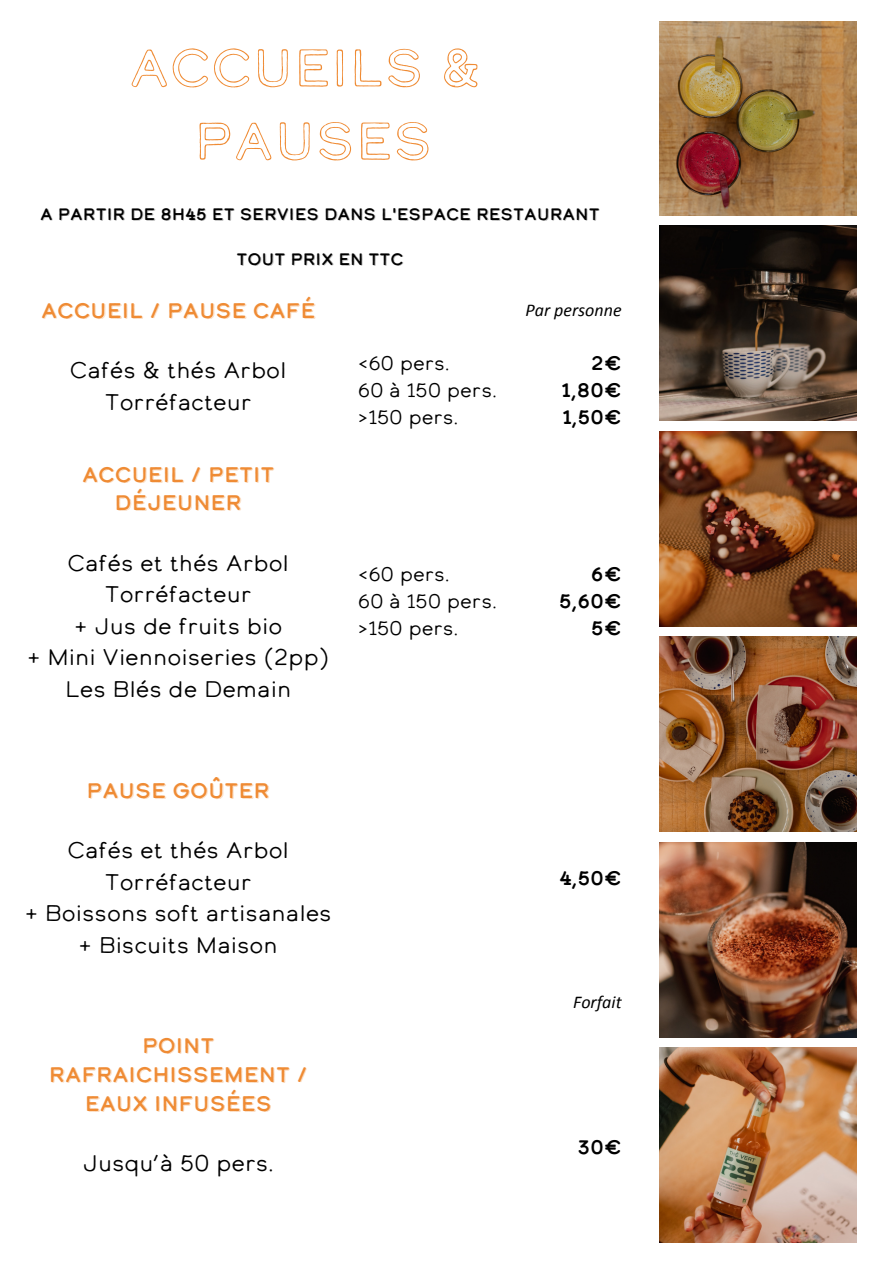
<style>
.page{position:relative;width:894px;height:1264px;background:#fff}
.page>*{position:absolute;margin:0;border:0;box-sizing:border-box;transform-origin:0 0}
.t1{font:52.5px/73.2px "Calder Dark Outline";color:#ef8b34;text-align:center}
.t2{font:22.5px/31.5px "Calder LC";color:#000;text-align:center}
.t3{font:21px/28.8px "Calder Dark Shadow";color:#ef8b34;text-align:center}
.t4{font:19.5px/27px "Calder LC";color:#000}
.t5{font:19.5px/27px "Calder Dark";color:#000;text-align:justify}
.t6{font:italic 18px "Calibri";color:#000}
.t7{font:16.5px "Calder Dark Shadow";color:#000}
</style>
<div class="page">
<img style="left:659px;top:21px;width:197px;height:195px">
<img style="left:659px;top:226px;width:197px;height:194px">
<img style="left:659px;top:432px;width:197px;height:194px">
<img style="left:659px;top:636px;width:197px;height:195px">
<img style="left:659px;top:842px;width:197px;height:195px">
<img style="left:659px;top:1047px;width:197px;height:195px">
<h1 class="t1" style="left:129px;top:35px;width:354px">ACCUEILS &amp;<br>PAUSES</h1>
<h4 class="t7" style="left:40px;top:207px;width:561px">A PARTIR DE 8H45 ET SERVIES DANS L'ESPACE RESTAURANT</h4>
<h4 class="t7" style="left:236px;top:252px;width:169px">TOUT PRIX EN TTC</h4>
<h4 class="t6" style="left:525px;top:302px;width:98px">Par personne</h4>
<h4 class="t5" style="left:561px;top:351px;width:62px;text-indent:29px">2€ 1,80€ 1,50€</h4>
<p class="t3" style="left:41px;top:297px;width:276px">ACCUEIL / PAUSE CAFÉ</p>
<p class="t4" style="left:358px;top:350px;width:141px">&lt;60 pers.<br>60 à 150 pers. &gt;150 pers.</p>
<p class="t2" style="left:70px;top:356px;width:218px">Cafés &amp; thés Arbol<br>Torréfacteur</p>
<p class="t3" style="left:82px;top:461px;width:194px">ACCUEIL / PETIT<br>DÉJEUNER</p>
<p class="t2" style="left:27px;top:549px;width:303px">Cafés et thés Arbol<br>Torréfacteur<br>+ Jus de fruits bio<br>+ Mini Viennoiseries (2pp)<br>Les Blés de Demain</p>
<p class="t4" style="left:358px;top:562px;width:141px">&lt;60 pers.<br>60 à 150 pers. &gt;150 pers.</p>
<p class="t3" style="left:86px;top:777px;width:185px">PAUSE GOÛTER</p>
<p class="t2" style="left:25px;top:836px;width:308px">Cafés et thés Arbol<br>Torréfacteur<br>+ Boissons soft artisanales + Biscuits Maison</p>
<p class="t3" style="left:49px;top:1032px;width:260px">POINT<br>RAFRAICHISSEMENT /<br>EAUX INFUSÉES</p>
<p class="t2" style="left:82px;top:1149px;width:193px">Jusqu’à 50 pers.</p>
<h4 class="t5" style="left:559px;top:562px;width:64px;text-align:right">6€<br>5,60€<br>5€</h4>
<h4 class="t5" style="left:559px;top:866px;width:64px">4,50€</h4>
<h4 class="t6" style="left:573px;top:994px;width:50px">Forfait</h4>
<h4 class="t5" style="left:577px;top:1135px;width:46px">30€</h4>
</div>
